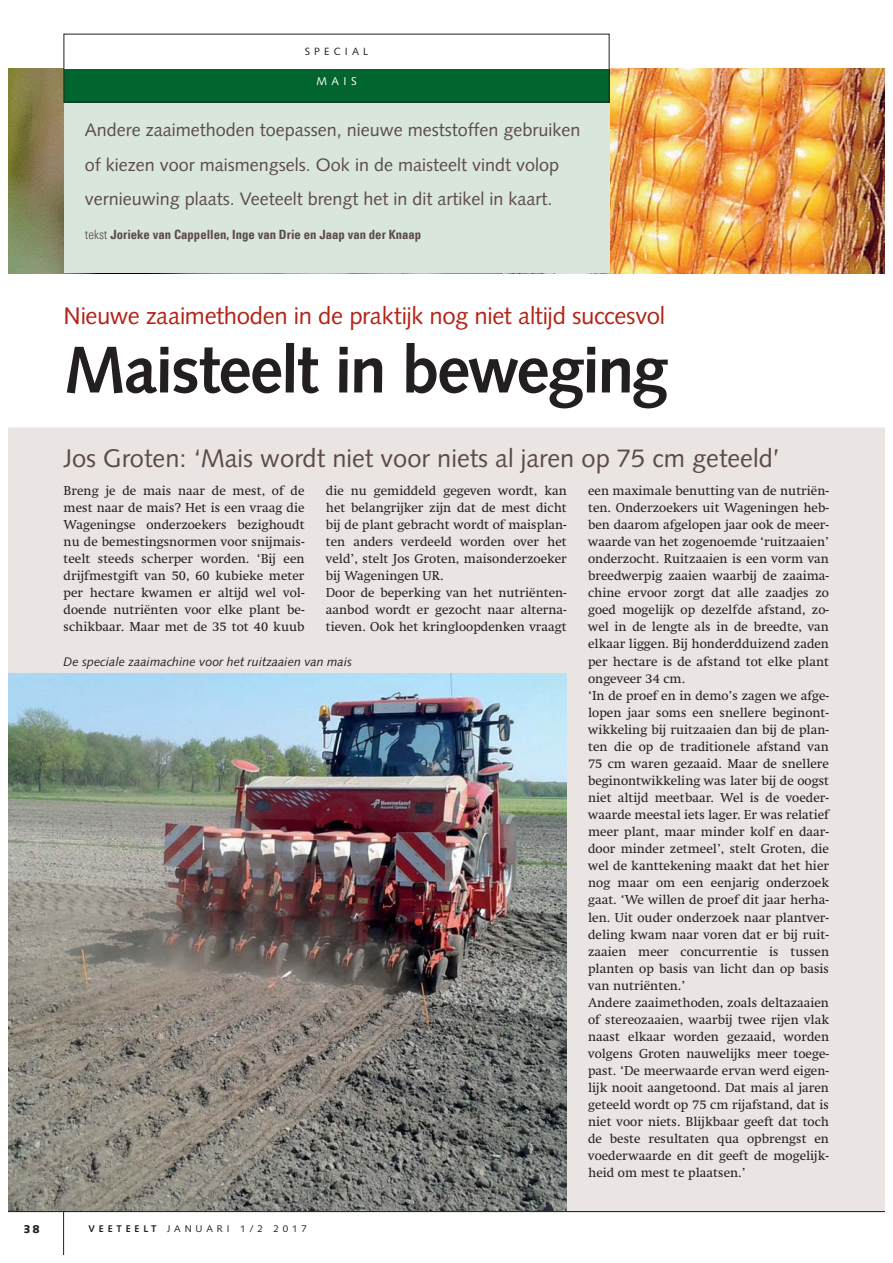
<style>
.page{position:relative;width:893px;height:1263px;background:#fff}
.page>*{position:absolute;margin:0;border:0;box-sizing:border-box;transform-origin:0 0}
.t1{font:700 66px "Syntax LT Pro";letter-spacing:-.035em;color:#231f20}
.t2{font:25.5px "Syntax LT Pro";color:#5c4a4a}
.t3{font:24px "Syntax LT Pro";letter-spacing:-.015em;color:#b32316}
.t4{font:18px/34.2px "Syntax LT Pro";color:#5c4a4a}
.t5{font:13.2px/17.1px "Swift LT Pro";color:#231f20}
.t6{font:12.75px "Univers Com 67 Bold Cond";color:#5c4a4a}
.t7{font:italic 12.45px "Syntax LT Pro";color:#231f20}
.t8{font:11.25px "Syntax LT Pro";color:#fff}
.t9{font:900 11.25px "Syntax LT Pro";color:#231f20}
.t10{font:10.5px "Syntax LT Pro";letter-spacing:.4em;color:#231f20}
.t11{font:9.75px "Syntax LT Pro";letter-spacing:.4em;color:#231f20}
.t12{font:700 9.75px "Syntax LT Pro";letter-spacing:.4em;color:#231f20}
.s1{font-family:"Univers Com 47 Light Cond"}
</style>
<div class="page">
<img style="left:8px;top:68px;width:876px;height:205px">
<div style="left:8px;top:427px;width:876px;height:785px;background:#eae5e2"></div>
<div style="left:64px;top:102px;width:545px;height:171px;background:#d8e6dc"></div>
<img style="left:8px;top:674px;width:559px;height:537px">
<div style="left:64px;top:68px;width:545px;height:34px;background:#00652e"></div>
<svg style="left:8px;top:1211px;width:876px;height:43px"></svg>
<hr style="left:63px;top:1212px;width:1px;height:42px;background:#231f20">
<div style="left:64px;top:34px;width:545px;height:68px;border:1px solid #231f20"></div>
<p class="t10" style="left:305px;top:48px;width:65px">SPECIAL</p>
<p class="t8" style="left:316px;top:77px;width:42px">MAIS</p>
<h3 class="t4" style="left:85px;top:115px;width:497px">Andere zaaimethoden toepassen, nieuwe meststoffen gebruiken of kiezen voor maismengsels. Ook in de maisteelt vindt volop vernieuwing plaats. Veeteelt brengt het in dit artikel in kaart.</h3>
<p class="t6" style="left:85px;top:226px;width:338px"><span class="s1">tekst</span> Jorieke van Cappellen, Inge van Drie en Jaap van der Knaap</p>
<h3 class="t3" style="left:64px;top:307px;width:603px">Nieuwe zaaimethoden in de praktĳk nog niet altĳd succesvol</h3>
<h1 class="t1" style="left:64px;top:331px;width:606px">Maisteelt in beweging</h1>
<h2 class="t2" style="left:64px;top:448px;width:718px">Jos Groten: ‘Mais wordt niet voor niets al jaren op 75 cm geteeld’</h2>
<p class="t5" style="left:64px;top:483px;width:242px;text-align:justify">Breng je de mais naar de mest, of de mest naar de mais? Het is een vraag die Wageningse onderzoekers bezighoudt nu de bemestingsnormen voor snĳmais&shy;teelt steeds scherper worden. ‘Bĳ een drĳfmestgift van 50, 60 kubieke meter per hectare kwamen er altĳd wel vol&shy;doende nutriënten voor elke plant be&shy;schikbaar. Maar met de 35 tot 40 kuub</p>
<p class="t5" style="left:326px;top:483px;width:242px">die nu gemiddeld gegeven wordt, kan het belangrĳker zĳn dat de mest dicht bĳ de plant gebracht wordt of maisplan&shy;ten anders verdeeld worden over het veld’, stelt Jos Groten, maisonderzoeker bĳ Wageningen UR.<br>Door de beperking van het nutriënten&shy;aanbod wordt er gezocht naar alterna&shy;tieven. Ook het kringloopdenken vraagt</p>
<p class="t5" style="left:588px;top:483px;width:242px">een maximale benutting van de nutriën&shy;ten. Onderzoekers uit Wageningen heb&shy;ben daarom afgelopen jaar ook de meer&shy;waarde van het zogenoemde ‘ruitzaaien’ onderzocht. Ruitzaaien is een vorm van breedwerpig zaaien waarbĳ de zaaima&shy;chine ervoor zorgt dat alle zaadjes zo goed mogelĳk op dezelfde afstand, zo&shy;wel in de lengte als in de breedte, van elkaar liggen. Bĳ honderdduizend zaden per hectare is de afstand tot elke plant ongeveer 34 cm.<br>‘In de proef en in demo’s zagen we afge&shy;lopen jaar soms een snellere beginont&shy;wikkeling bĳ ruitzaaien dan bĳ de plan&shy;ten die op de traditionele afstand van 75 cm waren gezaaid. Maar de snellere beginontwikkeling was later bĳ de oogst niet altĳd meetbaar. Wel is de voeder&shy;waarde meestal iets lager. Er was relatief meer plant, maar minder kolf en daar&shy;door minder zetmeel’, stelt Groten, die wel de kanttekening maakt dat het hier nog maar om een eenjarig onderzoek gaat. ‘We willen de proef dit jaar herha&shy;len. Uit ouder onderzoek naar plantver&shy;deling kwam naar voren dat er bĳ ruit&shy;zaaien meer concurrentie is tussen planten op basis van licht dan op basis van nutriënten.’<br>Andere zaaimethoden, zoals deltazaaien of stereozaaien, waarbĳ twee rĳen vlak naast elkaar worden gezaaid, worden volgens Groten nauwelĳks meer toege&shy;past. ‘De meerwaarde ervan werd eigen&shy;lĳk nooit aangetoond. Dat mais al jaren geteeld wordt op 75 cm rĳafstand, dat is niet voor niets. Blĳkbaar geeft dat toch de beste resultaten qua opbrengst en voederwaarde en dit geeft de mogelĳk&shy;heid om mest te plaatsen.’</p>
<p class="t7" style="left:64px;top:654px;width:290px">De speciale zaaimachine voor het ruitzaaien van mais</p>
<p class="t9" style="left:24px;top:1222px;width:18px">38</p>
<p class="t12" style="left:89px;top:1223px;width:70px">VEETEELT</p>
<p class="t11" style="left:292px;top:1225px;width:16px">0 9</p>
<p class="t11" style="left:167px;top:1225px;width:141px">JANUARI 1/2 2017</p>
</div>
